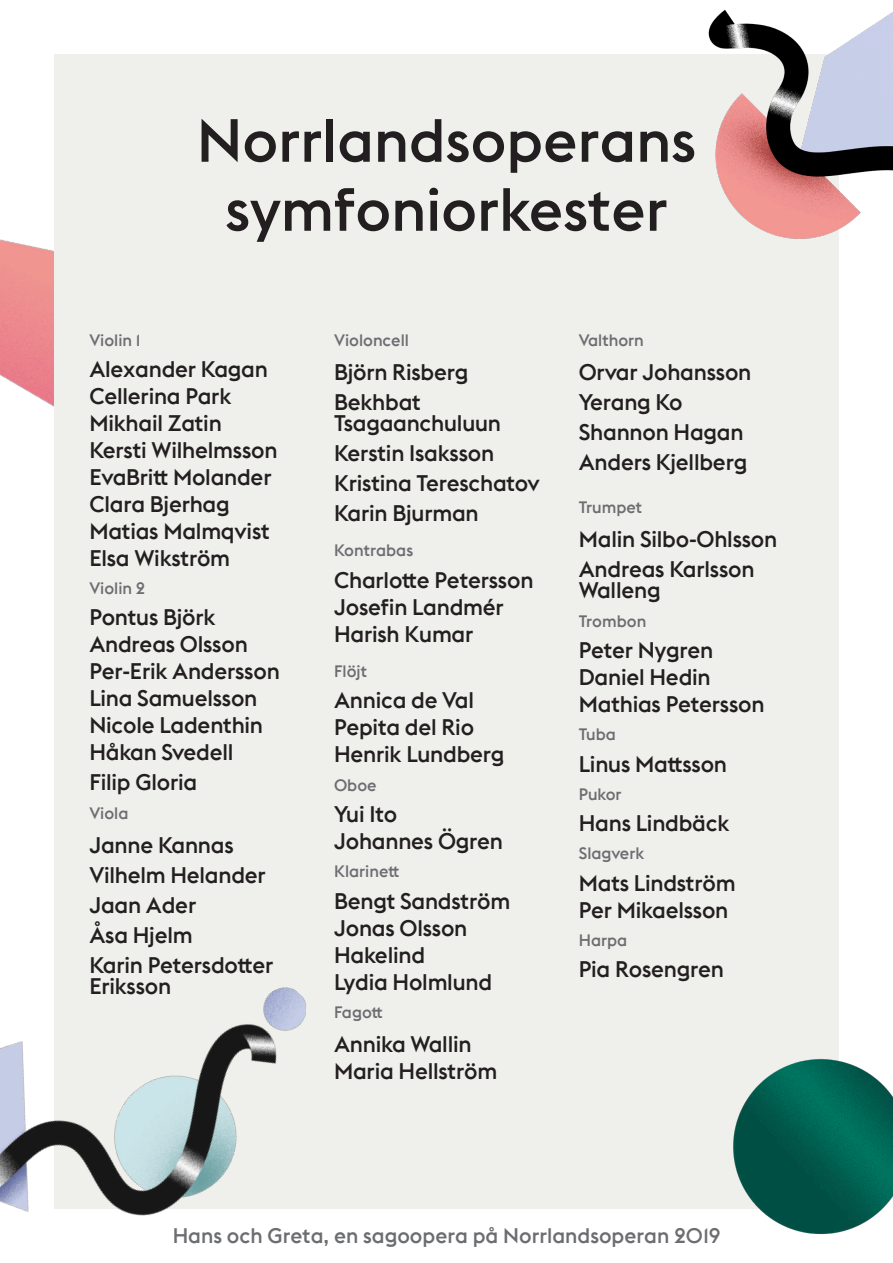
<style>
.page{position:relative;width:893px;height:1263px;background:#fff}
.page>*{position:absolute;margin:0;border:0;box-sizing:border-box;transform-origin:0 0}
.t1{font:500 60px/69px "Euclid Flex";color:#231f20;text-align:center}
.t2{font:500 22.5px/27px "Euclid Flex";letter-spacing:-.01em;color:#231f20}
.t3{font:500 21px "Euclid Flex";color:#6c6d70}
.t4{font:500 16.5px "Euclid Flex";color:#6c6d70}
</style>
<div class="page">
<img style="left:0;top:239px;width:54px;height:168px">
<div style="left:54px;top:54px;width:785px;height:1155px;background:#eff0ec"></div>
<img style="left:0;top:987px;width:306px;height:229px">
<img style="left:708px;top:10px;width:185px;height:229px">
<img style="left:733px;top:1059px;width:160px;height:175px">
<h1 class="t1" style="left:197px;top:106px;width:501px">Norrlandsoperans symfoniorkester</h1>
<p class="t4" style="left:89px;top:330px;width:53px">Violin 1</p>
<p class="t2" style="left:89px;top:355px;width:190px">Alexander Kagan<br>Cellerina Park<br>Mikhail Zatin<br>Kersti Wilhelmsson<br>EvaBritt Molander<br>Clara Bjerhag<br>Matias Malmqvist<br>Elsa Wikström</p>
<p class="t4" style="left:89px;top:578px;width:57px">Violin 2</p>
<p class="t2" style="left:89px;top:604px;width:192px">Pontus Björk<br>Andreas Olsson<br>Per-Erik Andersson<br>Lina Samuelsson<br>Nicole Ladenthin<br>Håkan Svedell</p>
<p class="t2" style="left:89px;top:769px;width:110px">Filip Gloria</p>
<p class="t4" style="left:89px;top:803px;width:41px">Viola</p>
<p class="t2" style="left:89px;top:830px;width:186px;line-height:30px">Janne Kannas<br>Vilhelm Helander<br>Jaan Ader<br>Åsa Hjelm<br>Karin Petersdotter</p>
<p class="t2" style="left:89px;top:972px;width:83px">Eriksson</p>
<p class="t4" style="left:334px;top:330px;width:76px">Violoncell</p>
<p class="t2" style="left:334px;top:357px;width:136px;line-height:30px">Björn Risberg<br>Bekhbat</p>
<p class="t2" style="left:334px;top:408px;width:207px;line-height:30px">Tsagaanchuluun<br>Kerstin Isaksson<br>Kristina Tereschatov<br>Karin Bjurman</p>
<p class="t4" style="left:334px;top:540px;width:81px">Kontrabas</p>
<p class="t2" style="left:334px;top:566px;width:201px">Charlotte Petersson<br>Josefin Landmér<br>Harish Kumar</p>
<p class="t4" style="left:334px;top:661px;width:34px">Flöjt</p>
<p class="t2" style="left:334px;top:687px;width:172px">Annica de Val<br>Pepita del Rio<br>Henrik Lundberg</p>
<p class="t4" style="left:334px;top:775px;width:44px">Oboe</p>
<p class="t2" style="left:334px;top:800px;width:170px">Yui Ito<br>Johannes Ögren</p>
<p class="t4" style="left:334px;top:861px;width:67px">Klarinett</p>
<p class="t2" style="left:334px;top:887px;width:178px">Bengt Sandström<br>Jonas Olsson<br>Hakelind<br>Lydia Holmlund</p>
<p class="t4" style="left:334px;top:1002px;width:50px">Fagott</p>
<p class="t2" style="left:334px;top:1030px;width:165px">Annika Wallin<br>Maria Hellström</p>
<p class="t4" style="left:579px;top:330px;width:67px">Valthorn</p>
<p class="t2" style="left:579px;top:357px;width:174px;line-height:30px">Orvar Johansson<br>Yerang Ko<br>Shannon Hagan<br>Anders Kjellberg</p>
<p class="t4" style="left:579px;top:497px;width:65px">Trumpet</p>
<p class="t2" style="left:579px;top:524px;width:200px;line-height:30px">Malin Silbo-Ohlsson<br>Andreas Karlsson</p>
<p class="t2" style="left:579px;top:577px;width:83px">Walleng</p>
<p class="t4" style="left:579px;top:611px;width:69px">Trombon</p>
<p class="t2" style="left:579px;top:636px;width:187px">Peter Nygren<br>Daniel Hedin<br>Mathias Petersson</p>
<p class="t4" style="left:579px;top:724px;width:39px">Tuba</p>
<p class="t2" style="left:579px;top:750px;width:150px">Linus Mattsson</p>
<p class="t4" style="left:579px;top:784px;width:44px">Pukor</p>
<p class="t2" style="left:579px;top:809px;width:152px">Hans Lindbäck</p>
<p class="t4" style="left:579px;top:844px;width:67px">Slagverk</p>
<p class="t2" style="left:579px;top:869px;width:158px">Mats Lindström<br>Per Mikaelsson</p>
<p class="t4" style="left:579px;top:930px;width:50px">Harpa</p>
<p class="t2" style="left:579px;top:956px;width:147px">Pia Rosengren</p>
<p class="t3" style="left:173px;top:1222px;width:549px">Hans och Greta, en sagoopera på Norrlandsoperan 2019</p>
</div>
